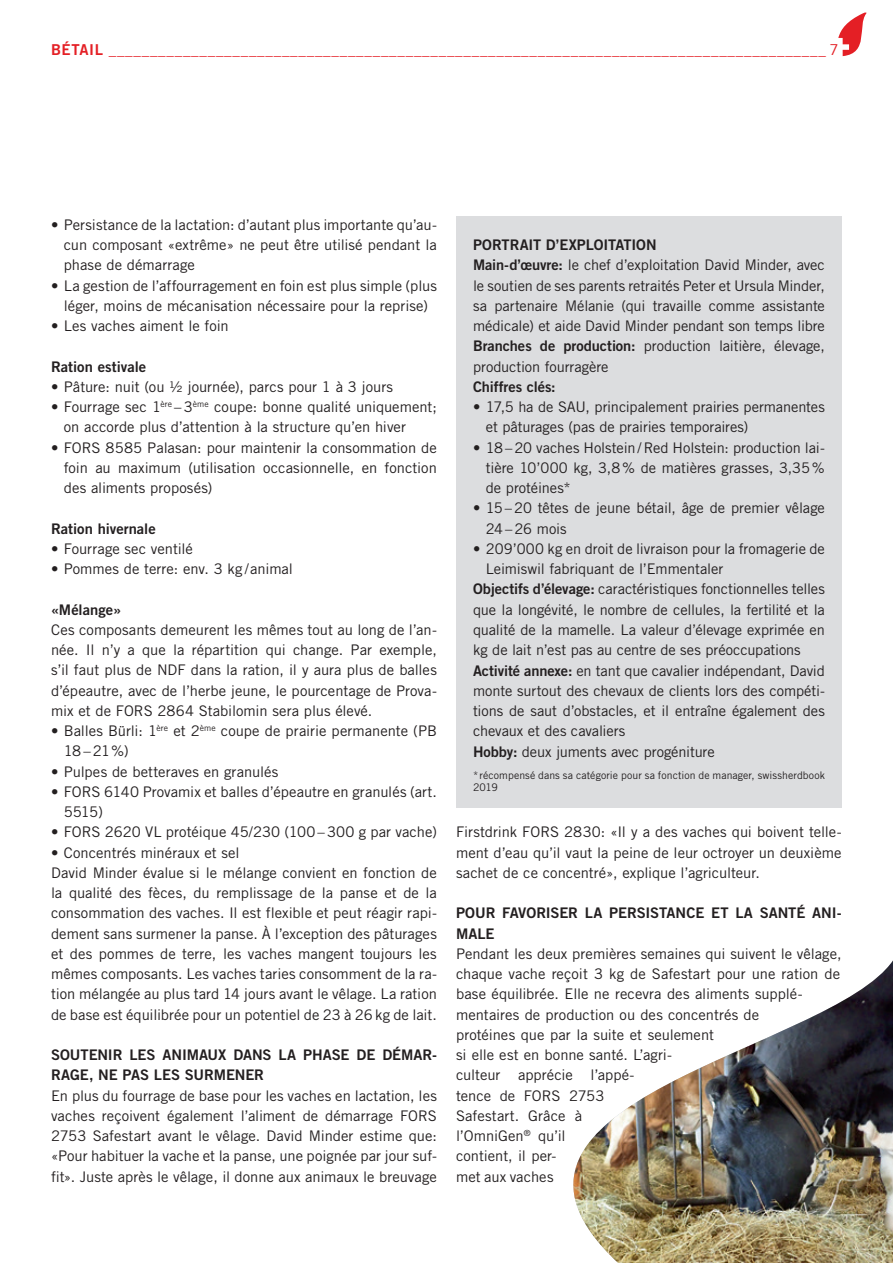
<style>
.page{position:relative;width:893px;height:1263px;background:#fff}
.page>*{position:absolute;margin:0;border:0;box-sizing:border-box;transform-origin:0 0}
.t1{font:15px "Trade Gothic LT";color:#e41f25}
.t2{font:14.7px/20.2px "Trade Gothic LT";color:#231f20;text-align:justify}
.t3{font:14.7px/20.2px "Trade Gothic LT Bold Two";letter-spacing:-.005em;color:#231f20}
.t4{font:10.5px/12px "Trade Gothic LT";letter-spacing:.005em;color:#231f20}
.s1{font-family:"Trade Gothic LT Bold Two"}
</style>
<div class="page">
<svg style="left:838px;top:12px;width:29px;height:44px"></svg>
<img style="left:573px;top:960px;width:320px;height:303px">
<div style="left:456px;top:217px;width:386px;height:591px;background:#dcdddf"></div>
<p class="t1" style="left:51px;top:40px;width:789px"><span class="s1">BÉTAIL</span> _______________________________________________________________________________________ 7</p>
<p class="t2" style="left:64px;top:214px;width:375px;text-indent:-13px">• Persistance de la lactation: d’autant plus importante qu’au&shy;cun composant «extrême» ne peut être utilisé pendant la phase de démarrage</p>
<p class="t2" style="left:51px;top:275px;width:387px;text-align:center">• La gestion de l’affourragement en foin est plus simple (plus léger, moins de mécanisation nécessaire pour la reprise)</p>
<p class="t2" style="left:51px;top:316px;width:179px">• Les vaches aiment le foin</p>
<p class="t3" style="left:51px;top:356px;width:97px">Ration estivale</p>
<p class="t2" style="left:51px;top:376px;width:344px">• Pâture: nuit (ou ½ journée), parcs pour 1 à 3 jours</p>
<p class="t2" style="left:64px;top:397px;width:375px;text-indent:-13px">• Fourrage sec 1<sup>ère</sup> –3<sup>ème</sup> coupe: bonne qualité uniquement; on accorde plus d’attention à la structure qu’en hiver</p>
<p class="t2" style="left:64px;top:437px;width:375px;text-indent:-13px">• FORS 8585 Palasan: pour maintenir la consommation de foin au maximum (utilisation occasionnelle, en fonction des aliments proposés)</p>
<p class="t3" style="left:51px;top:518px;width:106px">Ration hivernale</p>
<p class="t2" style="left:51px;top:538px;width:143px">• Fourrage sec ventilé</p>
<p class="t2" style="left:51px;top:559px;width:243px">• Pommes de terre: env. 3 kg /animal</p>
<p class="t3" style="left:51px;top:599px;width:72px">«Mélange»</p>
<p class="t2" style="left:51px;top:619px;width:387px">Ces composants demeurent les mêmes tout au long de l’an&shy;née. Il n’y a que la répartition qui change. Par exemple, s’il faut plus de NDF dans la ration, il y aura plus de balles d’épeautre, avec de l’herbe jeune, le pourcentage de Prova&shy;mix et de FORS 2864 Stabilomin sera plus élevé.</p>
<p class="t2" style="left:64px;top:721px;width:375px;text-indent:-13px">• Balles Bürli: 1<sup>ère</sup> et 2<sup>ème</sup> coupe de prairie permanente (PB<br>18–21%)</p>
<p class="t2" style="left:51px;top:761px;width:229px">• Pulpes de betteraves en granulés</p>
<p class="t2" style="left:64px;top:781px;width:375px;text-indent:-13px">• FORS 6140 Provamix et balles d’épeautre en granulés (art.<br>5515)</p>
<p class="t2" style="left:51px;top:822px;width:387px">• FORS 2620 VL protéique 45/230 (100–300 g par vache)</p>
<p class="t2" style="left:51px;top:842px;width:387px;text-align:left">• Concentrés minéraux et sel<br>David Minder évalue si le mélange convient en fonction de la qualité des fèces, du remplissage de la panse et de la consommation des vaches. Il est flexible et peut réagir rapi&shy;dement sans surmener la panse. À l’exception des pâturages et des pommes de terre, les vaches mangent toujours les mêmes composants. Les vaches taries consomment de la ra&shy;tion mélangée au plus tard 14 jours avant le vêlage. La ration de base est équilibrée pour un potentiel de 23 à 26kg de lait.</p>
<p class="t3" style="left:51px;top:1044px;width:387px">SOUTENIR LES ANIMAUX DANS LA PHASE DE DÉMAR-<br>RAGE, NE PAS LES SURMENER</p>
<p class="t2" style="left:51px;top:1085px;width:387px">En plus du fourrage de base pour les vaches en lactation, les vaches reçoivent également l’aliment de démarrage FORS 2753 Safestart avant le vêlage. David Minder estime que: «Pour habituer la vache et la panse, une poignée par jour suf&shy;fit». Juste après le vêlage, il donne aux animaux le breuvage</p>
<p class="t3" style="left:473px;top:234px;width:185px">PORTRAIT D’EXPLOITATION</p>
<p class="t2" style="left:473px;top:255px;width:353px"><span class="s1">Main-d’œuvre:</span> le chef d’exploitation David Minder, avec le soutien de ses parents retraités Peter et Ursula Minder, sa partenaire Mélanie (qui travaille comme assistante médicale) et aide David Minder pendant son temps libre <span class="s1">Branches de production:</span> production laitière, élevage, production fourragère</p>
<p class="t3" style="left:473px;top:376px;width:84px">Chiffres clés:</p>
<p class="t2" style="left:486px;top:397px;width:341px;text-indent:-13px">• 17,5 ha de SAU, principalement prairies permanentes et pâturages (pas de prairies temporaires)</p>
<p class="t2" style="left:486px;top:437px;width:341px;text-indent:-13px">• 18–20 vaches Holstein/Red Holstein: production lai&shy;tière 10’000 kg, 3,8% de matières grasses, 3,35% de protéines*</p>
<p class="t2" style="left:486px;top:498px;width:341px;text-indent:-13px">• 15–20 têtes de jeune bétail, âge de premier vêlage<br>24–26 mois</p>
<p class="t2" style="left:473px;top:538px;width:353px">• 209’000 kg en droit de livraison pour la fromagerie de</p>
<p class="t2" style="left:486px;top:559px;width:239px">Leimiswil fabriquant de l’Emmentaler</p>
<p class="t2" style="left:473px;top:579px;width:353px"><span class="s1">Objectifs d’élevage:</span> caractéristiques fonctionnelles telles</p>
<p class="t2" style="left:473px;top:599px;width:353px">que la longévité, le nombre de cellules, la fertilité et la</p>
<p class="t2" style="left:473px;top:619px;width:353px">qualité de la mamelle. La valeur d’élevage exprimée en</p>
<p class="t2" style="left:473px;top:640px;width:329px">kg de lait n’est pas au centre de ses préoccupations</p>
<p class="t2" style="left:473px;top:660px;width:353px"><span class="s1">Activité annexe:</span> en tant que cavalier indépendant, David</p>
<p class="t2" style="left:473px;top:680px;width:353px">monte surtout des chevaux de clients lors des compéti-</p>
<p class="t2" style="left:473px;top:700px;width:353px">tions de saut d’obstacles, et il entraîne également des</p>
<p class="t2" style="left:473px;top:721px;width:154px">chevaux et des cavaliers</p>
<p class="t2" style="left:473px;top:741px;width:243px"><span class="s1">Hobby:</span> deux juments avec progéniture</p>
<p class="t4" style="left:473px;top:769px;width:353px">*récompensé dans sa catégorie pour sa fonction de manager, swissherdbook<br>2019</p>
<p class="t2" style="left:456px;top:822px;width:387px">Firstdrink FORS 2830: «Il y a des vaches qui boivent telle&shy;ment d’eau qu’il vaut la peine de leur octroyer un deuxième sachet de ce concentré», explique l’agriculteur.</p>
<p class="t3" style="left:456px;top:903px;width:387px">POUR FAVORISER LA PERSISTANCE ET LA SANTÉ ANI-<br>MALE</p>
<p class="t2" style="left:456px;top:943px;width:387px;text-align:left">Pendant les deux premières semaines qui suivent le vêlage, chaque vache reçoit 3 kg de Safestart pour une ration de base équilibrée. Elle ne recevra des aliments supplé&shy;mentaires de production ou des concentrés de<br>protéines que par la suite et seulement<br>si elle est en bonne santé. L’agri-<br>culteur apprécie l’appé-<br>tence de FORS 2753<br>Safestart. Grâce à<br>l’OmniGen<sup>®</sup> qu’il<br>contient, il per-<br>met aux vaches</p>
</div>
